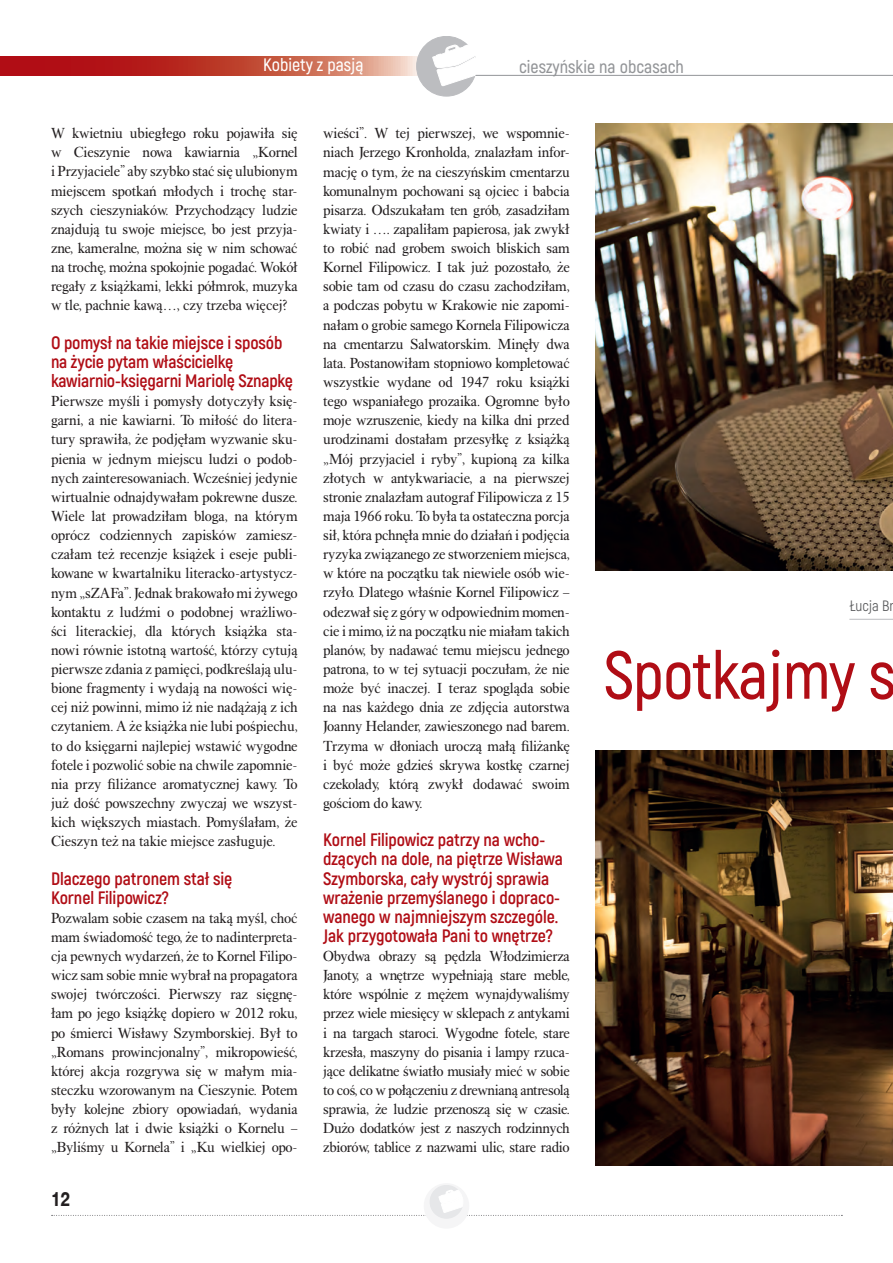
<style>
.page{position:relative;width:893px;height:1263px;background:#fff}
.page>*{position:absolute;margin:0;border:0;box-sizing:border-box;transform-origin:0 0}
.t1{font:600 67.5px "Akrobat";letter-spacing:-.015em;color:#b00d15}
.t2{font:700 19.5px "Switzer Cnd EFN";color:#231f20}
.t3{font:700 18px/19.2px "Akrobat";letter-spacing:-.005em;color:#b00d15}
.t4{font:600 18px "Akrobat";color:#939598}
.t5{font:600 18px "Akrobat";color:#fff}
.t6{font:15px/19.2px "Alpha Book EFN";letter-spacing:-.01em;color:#231f20;text-align:justify}
.t7{font:15px "Akrobat";letter-spacing:-.005em;color:#57585a}
</style>
<div class="page">
<div style="left:424px;top:1183px;width:45px;height:45px;background:#f5f5f6;border-radius:50%"></div>
<svg style="left:52px;top:1185px;width:790px;height:33px"></svg>
<hr style="left:461px;top:75px;width:432px;height:1px;background:#939598">
<svg style="left:0;top:56px;width:416px;height:19px;background:#c2483e"></svg>
<svg style="left:416px;top:36px;width:61px;height:60px"></svg>
<img style="left:595px;top:750px;width:298px;height:415px">
<hr style="left:849px;top:619px;width:44px;height:1px;background:#bcbdc0">
<img style="left:595px;top:123px;width:298px;height:447px">
<p class="t5" style="left:263px;top:53px;width:102px">Kobiety z pasją</p>
<p class="t4" style="left:519px;top:55px;width:166px">cieszyńskie na obcasach</p>
<p class="t6" style="left:51px;top:124px;width:248px">W kwietniu ubiegłego roku pojawiła się w Cieszynie nowa kawiarnia „Kornel i Przyjaciele” aby szybko stać się ulubionym miejscem spotkań młodych i trochę star&shy;szych cieszyniaków. Przychodzący ludzie znajdują tu swoje miejsce, bo jest przyja&shy;zne, kameralne, można się w nim schować na trochę, można spokojnie pogadać. Wokół regały z książkami, lekki półmrok, muzyka w tle, pachnie kawą…, czy trzeba więcej?</p>
<p class="t3" style="left:51px;top:332px;width:244px">O pomysł na takie miejsce i sposób na życie pytam właścicielkę kawiarnio-księgarni Mariolę Sznapkę</p>
<p class="t6" style="left:51px;top:392px;width:248px">Pierwsze myśli i pomysły dotyczyły księ&shy;garni, a nie kawiarni. To miłość do litera&shy;tury sprawiła, że podjęłam wyzwanie sku&shy;pienia w jednym miejscu ludzi o podob&shy;nych zainteresowaniach. Wcześniej jedynie wirtualnie odnajdywałam pokrewne dusze.<br>Wiele lat prowadziłam bloga, na którym oprócz codziennych zapisków zamiesz&shy;czałam też recenzje książek i eseje publi&shy;kowane w kwartalniku literacko-artystycz&shy;nym „sZAFa”. Jednak brakowało mi żywego kontaktu z ludźmi o podobnej wrażliwo&shy;ści literackiej, dla których książka sta&shy;nowi równie istotną wartość, którzy cytują pierwsze zdania z pamięci, podkreślają ulu&shy;bione fragmenty i wydają na nowości wię&shy;cej niż powinni, mimo iż nie nadążają z ich czytaniem. A że książka nie lubi pośpiechu, to do księgarni najlepiej wstawić wygodne fotele i pozwolić sobie na chwile zapomnie&shy;nia przy filiżance aromatycznej kawy. To już dość powszechny zwyczaj we wszyst&shy;kich większych miastach. Pomyślałam, że Cieszyn też na takie miejsce zasługuje.</p>
<p class="t3" style="left:51px;top:868px;width:183px">Dlaczego patronem stał się<br>Kornel Filipowicz?</p>
<p class="t6" style="left:51px;top:908px;width:248px">Pozwalam sobie czasem na taką myśl, choć mam świadomość tego, że to nadinterpreta&shy;cja pewnych wydarzeń, że to Kornel Filipo&shy;wicz sam sobie mnie wybrał na propagatora swojej twórczości. Pierwszy raz sięgnę&shy;łam po jego książkę dopiero w 2012 roku, po śmierci Wisławy Szymborskiej. Był to „Romans prowincjonalny”, mikropowieść, której akcja rozgrywa się w małym mia&shy;steczku wzorowanym na Cieszynie. Potem były kolejne zbiory opowiadań, wydania z różnych lat i dwie książki o Kornelu – „Byliśmy u Kornela” i „Ku wielkiej opo-</p>
<h2 class="t2" style="left:51px;top:1188px;width:21px">12</h2>
<p class="t6" style="left:323px;top:124px;width:248px">wieści”. W tej pierwszej, we wspomnie&shy;niach Jerzego Kronholda, znalazłam infor&shy;mację o tym, że na cieszyńskim cmentarzu komunalnym pochowani są ojciec i babcia pisarza. Odszukałam ten grób, zasadziłam kwiaty i …. zapaliłam papierosa, jak zwykł to robić nad grobem swoich bliskich sam Kornel Filipowicz. I tak już pozostało, że sobie tam od czasu do czasu zachodziłam, a podczas pobytu w Krakowie nie zapomi&shy;nałam o grobie samego Kornela Filipowicza na cmentarzu Salwatorskim. Minęły dwa lata. Postanowiłam stopniowo kompletować wszystkie wydane od 1947 roku książki tego wspaniałego prozaika. Ogromne było moje wzruszenie, kiedy na kilka dni przed urodzinami dostałam przesyłkę z książką „Mój przyjaciel i ryby”, kupioną za kilka złotych w antykwariacie, a na pierwszej stronie znalazłam autograf Filipowicza z 15 maja 1966 roku. To była ta ostateczna porcja sił, która pchnęła mnie do działań i podjęcia ryzyka związanego ze stworzeniem miejsca, w które na początku tak niewiele osób wie&shy;rzyło. Dlatego właśnie Kornel Filipowicz – odezwał się z góry w odpowiednim momen&shy;cie i mimo, iż na początku nie miałam takich planów, by nadawać temu miejscu jednego patrona, to w tej sytuacji poczułam, że nie może być inaczej. I teraz spogląda sobie na nas każdego dnia ze zdjęcia autorstwa Joanny Helander, zawieszonego nad barem.<br>Trzyma w dłoniach uroczą małą filiżankę i być może gdzieś skrywa kostkę czarnej czekolady, którą zwykł dodawać swoim gościom do kawy.</p>
<p class="t3" style="left:323px;top:829px;width:241px">Kornel Filipowicz patrzy na wcho&shy;dzących na dole, na piętrze Wisława Szymborska, cały wystrój sprawia wrażenie przemyślanego i dopraco&shy;wanego w najmniejszym szczególe.<br>Jak przygotowała Pani to wnętrze?</p>
<p class="t6" style="left:323px;top:947px;width:248px">Obydwa obrazy są pędzla Włodzimierza Janoty, a wnętrze wypełniają stare meble, które wspólnie z mężem wynajdywaliśmy przez wiele miesięcy w sklepach z antykami i na targach staroci. Wygodne fotele, stare krzesła, maszyny do pisania i lampy rzuca&shy;jące delikatne światło musiały mieć w sobie to coś, co w połączeniu z drewnianą antresolą sprawia, że ludzie przenoszą się w czasie.<br>Dużo dodatków jest z naszych rodzinnych zbiorów, tablice z nazwami ulic, stare radio</p>
<p class="t7" style="left:849px;top:596px;width:47px">Łucja Br</p>
<h1 class="t1" style="left:604px;top:631px;width:294px">Spotkajmy s</h1>
</div>
